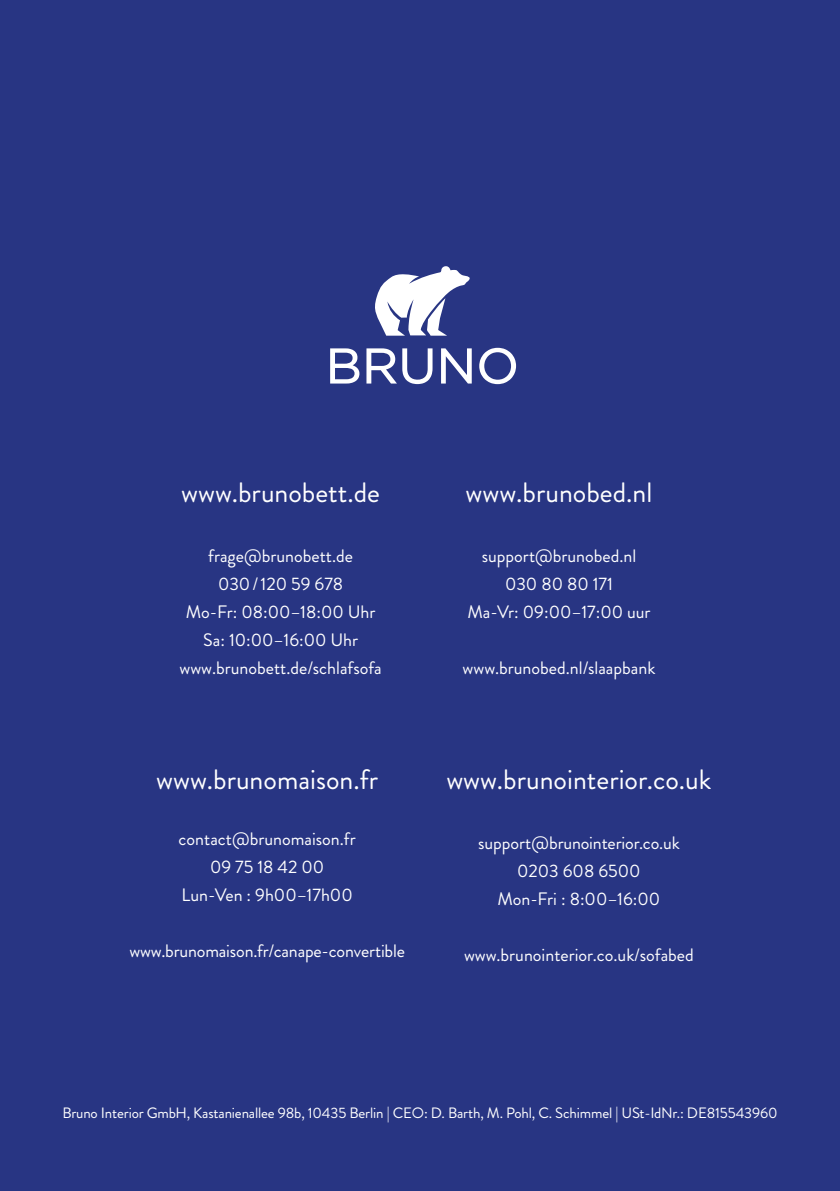
<style>
.page{position:relative;width:840px;height:1191px;background:#fff}
.page>*{position:absolute;margin:0;border:0;box-sizing:border-box;transform-origin:0 0}
.t1{font:28px "Brandon Grotesque";color:#fff}
.t2{font:18px/28px "Brandon Grotesque";color:#fff;text-align:center}
.t3{font:15px "Brandon Grotesque";letter-spacing:-.01em;color:#fff}
</style>
<div class="page">
<div style="left:0;top:0;width:839px;height:1191px;background:#283583"></div>
<svg style="left:375px;top:266px;width:94px;height:70px"></svg>
<svg style="left:330px;top:348px;width:29px;height:35px"></svg>
<svg style="left:366px;top:348px;width:66px;height:36px"></svg>
<svg style="left:441px;top:348px;width:30px;height:35px"></svg>
<svg style="left:479px;top:348px;width:37px;height:36px"></svg>
<h1 class="t1" style="left:181px;top:473px;width:200px">www.brunobett.de</h1>
<h1 class="t1" style="left:465px;top:473px;width:188px">www.brunobed.nl</h1>
<p class="t2" style="left:179px;top:542px;width:204px">frage@brunobett.de<br>030/120 59 678<br>Mo-Fr: 08:00–18:00 Uhr<br>Sa: 10:00–16:00 Uhr www.brunobett.de/schlafsofa</p>
<p class="t2" style="left:467px;top:542px;width:184px">support@brunobed.nl<br>030 80 80 171<br>Ma-Vr: 09:00–17:00 uur</p>
<p class="t2" style="left:462px;top:654px;width:194px">www.brunobed.nl/slaapbank</p>
<h1 class="t1" style="left:156px;top:760px;width:223px">www.brunomaison.fr</h1>
<h1 class="t1" style="left:446px;top:760px;width:266px">www.brunointerior.co.uk</h1>
<p class="t2" style="left:178px;top:825px;width:178px">contact@brunomaison.fr<br>09 75 18 42 00<br>Lun-Ven : 9h00–17h00</p>
<p class="t2" style="left:478px;top:829px;width:203px">support@brunointerior.co.uk<br>0203 608 6500<br>Mon-Fri : 8:00–16:00</p>
<p class="t2" style="left:129px;top:937px;width:277px">www.brunomaison.fr/canape-convertible</p>
<p class="t2" style="left:463px;top:941px;width:231px">www.brunointerior.co.uk/sofabed</p>
<p class="t3" style="left:62px;top:1102px;width:716px">Bruno Interior GmbH, Kastanienallee 98b, 10435 Berlin | CEO: D. Barth, M. Pohl, C. Schimmel | USt-IdNr.: DE815543960</p>
</div>
